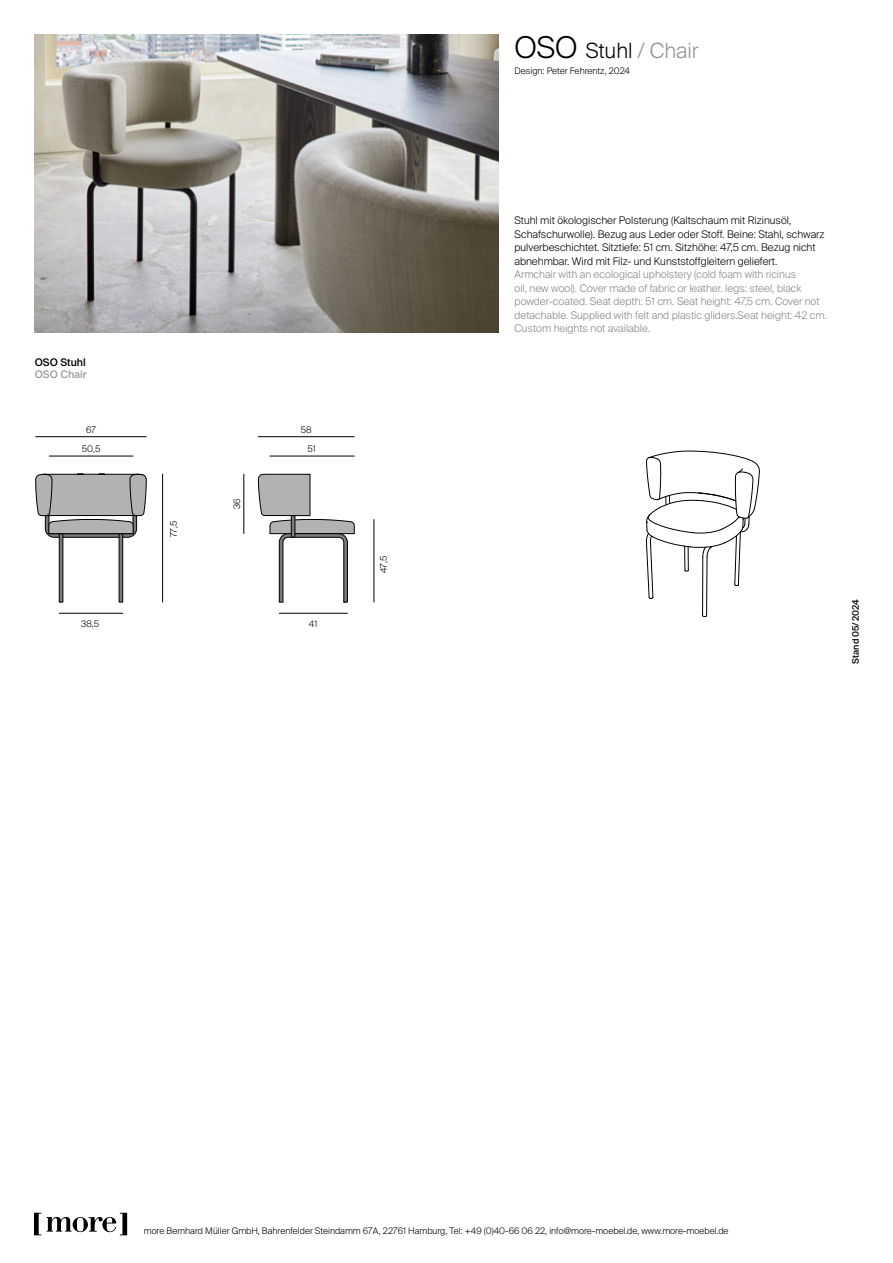
<style>
.page{position:relative;width:893px;height:1263px;background:#fff}
.page>*{position:absolute;margin:0;border:0;box-sizing:border-box;transform-origin:0 0}
.t1{font:300 21px "Suisse Intl";color:#929292}
.t2{font:300 10.5px/13.5px "Suisse Intl";color:#878787}
.t3{font:300 10.5px/13.5px "Suisse Intl";color:#000}
.t4{font:500 10.5px "Suisse Intl";color:#000}
.t5{font:500 10.5px "Suisse Intl";color:#9d9d9c}
.t6{font:300 9px "Suisse Intl";color:#000}
.t7{font:500 9px "Suisse Intl";color:#000}
.s1{font-size:30px;color:#000}
.s2{color:#000}
</style>
<div class="page">
<svg style="left:34px;top:1213px;width:93px;height:22px"></svg>
<img style="left:34px;top:35px;width:465px;height:297px">
<hr style="left:270px;top:456px;width:84px;height:1px;background:#000">
<hr style="left:374px;top:519px;width:1px;height:83px;background:#000">
<hr style="left:244px;top:474px;width:1px;height:60px;background:#000">
<hr style="left:59px;top:613px;width:64px;height:1px;background:#000">
<hr style="left:162px;top:474px;width:1px;height:128px;background:#000">
<hr style="left:36px;top:436px;width:110px;height:1px;background:#000">
<hr style="left:258px;top:436px;width:96px;height:1px;background:#000">
<hr style="left:279px;top:613px;width:68px;height:1px;background:#000">
<svg style="left:646px;top:451px;width:114px;height:166px"></svg>
<svg style="left:258px;top:474px;width:97px;height:129px"></svg>
<svg style="left:35px;top:455px;width:112px;height:147px"></svg>
<p class="t4" style="left:35px;top:356px;width:52px">OSO Stuhl</p>
<p class="t5" style="left:35px;top:369px;width:53px">OSO Chair</p>
<p class="t6" style="left:86px;top:424px;width:11px">67</p>
<p class="t6" style="left:301px;top:424px;width:12px">58</p>
<p class="t6" style="left:82px;top:444px;width:20px">50,5</p>
<p class="t6" style="left:81px;top:619px;width:19px">38,5</p>
<p class="t6" style="left:169px;top:537px;width:18px;rotate:-90deg">77,5</p>
<p class="t6" style="left:232px;top:509px;width:12px;rotate:-90deg">36</p>
<p class="t6" style="left:307px;top:444px;width:10px">51</p>
<p class="t6" style="left:309px;top:619px;width:10px">41</p>
<p class="t6" style="left:378px;top:573px;width:19px;rotate:-90deg">47,5</p>
<h1 class="t1" style="left:514px;top:38px;width:185px"><span class="s1">OSO</span> <span class="s2">Stuhl</span> / Chair</h1>
<p class="t6" style="left:514px;top:66px;width:117px">Design: Peter Fehrentz, 2024</p>
<p class="t3" style="left:514px;top:214px;width:312px">Stuhl mit ökologischer Polsterung (Kaltschaum mit Rizinusöl, Schafschurwolle). Bezug aus Leder oder Stoff. Beine: Stahl, schwarz pulverbeschichtet. Sitztiefe: 51 cm. Sitzhöhe: 47,5 cm. Bezug nicht abnehmbar. Wird mit Filz- und Kunststoffgleitern geliefert.</p>
<p class="t2" style="left:514px;top:268px;width:314px">Armchair with an ecological upholstery (cold foam with ricinus<br>oil, new wool). Cover made of fabric or leather. legs: steel, black powder-coated. Seat depth: 51 cm. Seat height: 47,5 cm. Cover not detachable. Supplied with felt and plastic gliders.Seat height: 42 cm.<br>Custom heights not available.</p>
<p class="t7" style="left:850px;top:664px;width:66px;rotate:-90deg">Stand 05/2024</p>
<p class="t6" style="left:144px;top:1226px;width:586px">more Bernhard Müller GmbH, Bahrenfelder Steindamm 67A, 22761 Hamburg, Tel: +49 (0)40-66 06 22, info@more-moebel.de, www.more-moebel.de</p>
</div>
